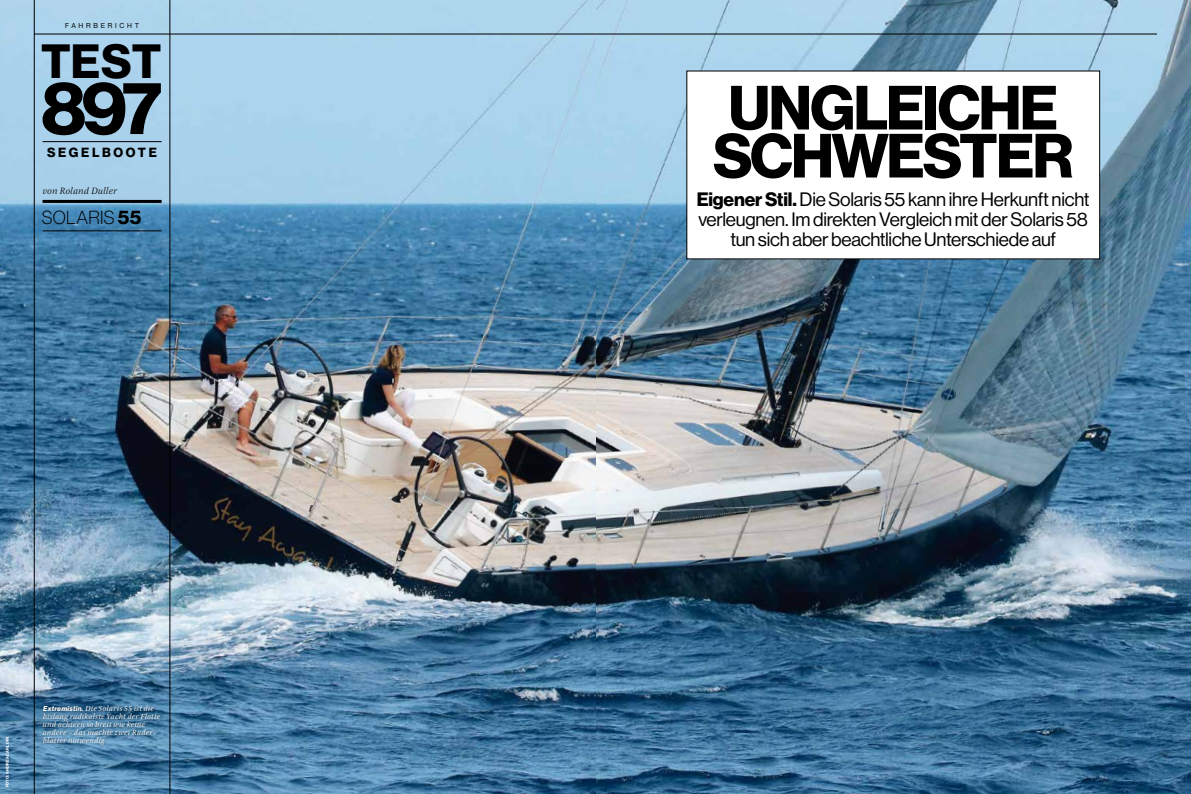
<style>
.page{position:relative;width:1191px;height:794px;background:#fff}
.page>*{position:absolute;margin:0;border:0;box-sizing:border-box;transform-origin:0 0}
.t1{font:71px "N Haas Grotesk DS Pro 75 Bd";color:#000}
.t2{font:61px/48px "N Haas Grotesk DS Pro 75 Bd";letter-spacing:-.03em;color:#000}
.t3{font:47px "N Haas Grotesk DS Pro 75 Bd";color:#000}
.t4{font:19px/20px "N Haas Grotesk DS Pro 55 Rg";letter-spacing:-.015em;color:#000;text-align:center}
.t5{font:18.5px "N Haas Grotesk DS Pro 35 X Lt";letter-spacing:.015em;color:#000}
.t6{font:13px "N Haas Grotesk DS Pro 75 Bd";letter-spacing:.205em;color:#000}
.t7{font:italic 10px "ITC New Veljovic Pro";letter-spacing:.005em;color:#000}
.t8{font:italic 8px/8px "ITC New Veljovic Pro";letter-spacing:.02em;color:#fff}
.t9{font:7px "N Haas Grotesk DS Pro 55 Rg";letter-spacing:.39em;color:#000}
.t10{font:4px "N Haas Grotesk DS Pro 75 Bd";letter-spacing:.055em;color:#fff}
.s1{font-family:"N Haas Grotesk DS Pro 75 Bd"}
.s2{font-family:"N Haas Grotesk DS Pro 76 Bd It";font-style:normal;font-size:7px}
</style>
<div class="page">
<img style="left:0;top:0;width:1191px;height:794px">
<div style="left:687px;top:71px;width:412px;height:188px;background:#fff"></div>
<hr style="left:595px;top:34px;width:562px;height:1px;background:#000">
<hr style="left:34px;top:34px;width:561px;height:1px;background:#000">
<svg style="left:34px;top:0;width:136px;height:794px;background:#6792b1"></svg>
<hr style="left:43px;top:230px;width:119px;height:1px;background:#000">
<hr style="left:43px;top:141px;width:119px;height:1px;background:#000">
<hr style="left:43px;top:200px;width:119px;height:3px;background:#000">
<div style="left:41px;top:703px;width:122px;height:44px;background:#000;opacity:.5"></div>
<p class="t9" style="left:65px;top:22px;width:76px">FAHRBERICHT</p>
<h3 class="t3" style="left:41px;top:34px;width:122px">TEST</h3>
<h1 class="t1" style="left:41px;top:68px;width:123px">897</h1>
<h3 class="t6" style="left:47px;top:145px;width:111px">SEGELBOOTE</h3>
<p class="t7" style="left:43px;top:185px;width:76px">von Roland Duller</p>
<h3 class="t5" style="left:42px;top:207px;width:101px">SOLARIS <span class="s1">55</span></h3>
<p class="t10" style="left:5px;top:787px;width:52px;rotate:-90deg">FOTO: ANDREA CARLONI</p>
<p class="t8" style="left:42px;top:704px;width:119px"><span class="s2">Extremistin.</span> Die Solaris 55 ist die bislang radikalste Yacht der Flotte und achtern so breit wie keine andere – das machte zwei Ruder&shy;blätter notwendig</p>
<h2 class="t2" style="left:713px;top:85px;width:362px">UNGLEICHE<br>SCHWESTER</h2>
<h3 class="t4" style="left:696px;top:189px;width:394px"><span class="s1">Eigener Stil.</span> Die Solaris 55 kann ihre Herkunft nicht verleugnen. Im direkten Vergleich mit der Solaris 58 tun sich aber beachtliche Unterschiede auf</h3>
</div>
